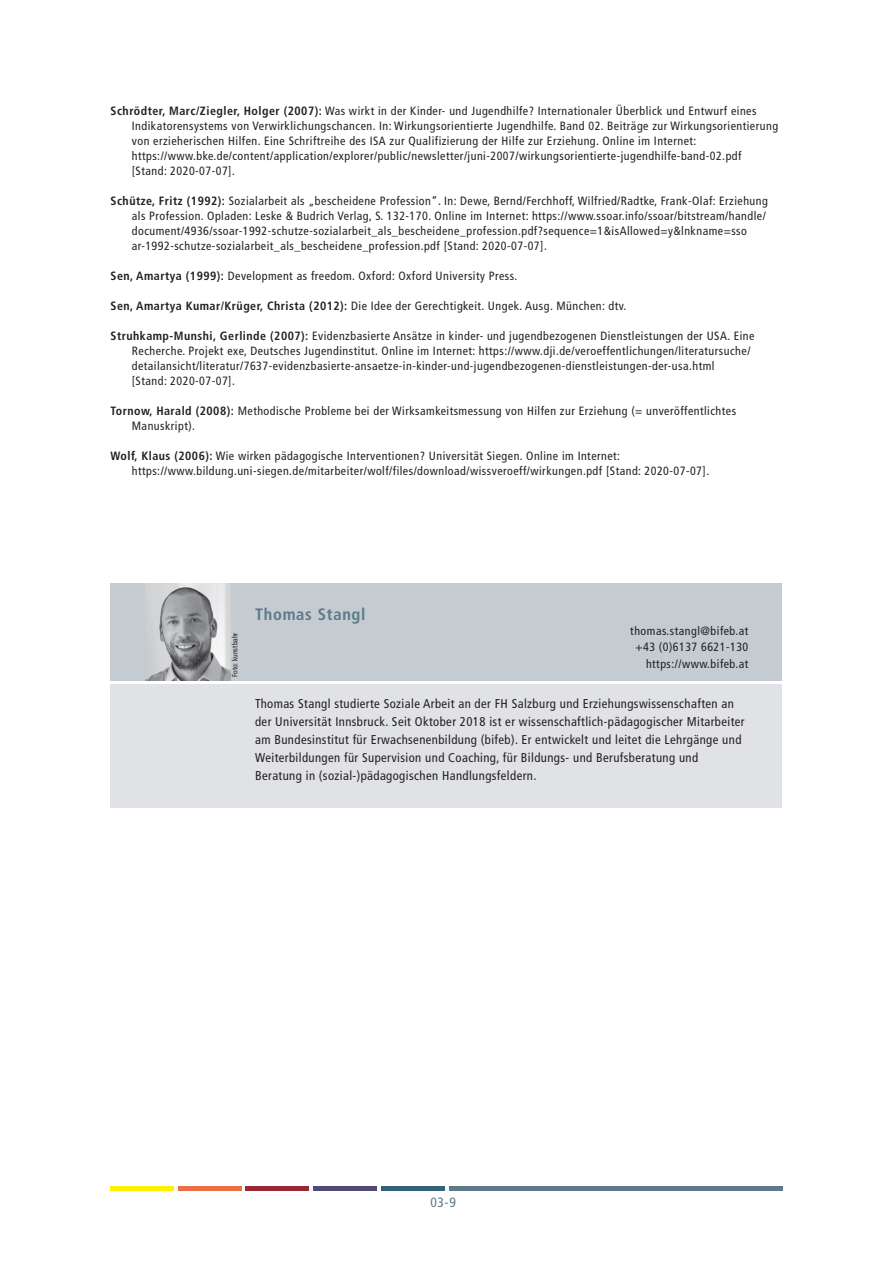
<style>
.page{position:relative;width:893px;height:1263px;background:#fff}
.page>*{position:absolute;margin:0;border:0;box-sizing:border-box;transform-origin:0 0}
.t1{font:700 condensed 16.5px "Frutiger LT Std";letter-spacing:.045em;color:#5c7a88}
.t2{font:condensed 13.5px "Frutiger LT Std";color:#5c7a88}
.t3{font:condensed 12.75px/18px "Frutiger LT Std";letter-spacing:.03em;color:#231f20}
.t4{font:condensed 12px/15px "Frutiger LT Std";letter-spacing:.04em;color:#231f20}
.t5{font:condensed 7.5px "Frutiger LT Std";letter-spacing:.005em;color:#231f20}
.s1{font-weight:700}
</style>
<div class="page">
<div style="left:111px;top:1186px;width:63px;height:5px;background:#fff101"></div>
<div style="left:178px;top:1186px;width:64px;height:5px;background:#eb7046"></div>
<div style="left:246px;top:1186px;width:63px;height:5px;background:#982738"></div>
<div style="left:313px;top:1186px;width:64px;height:5px;background:#514a76"></div>
<div style="left:381px;top:1186px;width:63px;height:5px;background:#34607b"></div>
<div style="left:449px;top:1186px;width:333px;height:5px;background:#5c7a88"></div>
<div style="left:111px;top:583px;width:671px;height:97px;background:#c4cbd1"></div>
<div style="left:111px;top:685px;width:671px;height:123px;background:#e0e2e6"></div>
<img style="left:145px;top:583px;width:85px;height:98px">
<p class="t4" style="left:132px;top:104px;width:648px;text-indent:-21px"><span class="s1">Schrödter, Marc/Ziegler, Holger (2007):</span> Was wirkt in der Kinder- und Jugendhilfe? Internationaler Überblick und Entwurf eines Indikatorensystems von Verwirklichungschancen. In: Wirkungsorientierte Jugendhilfe. Band 02. Beiträge zur Wirkungsorientierung von erzieherischen Hilfen. Eine Schriftreihe des ISA zur Qualifizierung der Hilfe zur Erziehung. Online im Internet: https://www.bke.de/content/application/explorer/public/newsletter/juni-2007/wirkungsorientierte-jugendhilfe-band-02.pdf [Stand: 2020-07-07].</p>
<p class="t4" style="left:132px;top:194px;width:638px;text-indent:-21px"><span class="s1">Schütze, Fritz (1992):</span> Sozialarbeit als „bescheidene Profession“. In: Dewe, Bernd/Ferchhoff, Wilfried/Radtke, Frank-Olaf: Erziehung als Profession. Opladen: Leske &amp; Budrich Verlag, S. 132-170. Online im Internet: https://www.ssoar.info/ssoar/bitstream/handle/ document/4936/ssoar-1992-schutze-sozialarbeit_als_bescheidene_profession.pdf?sequence=1&amp;isAllowed=y&amp;lnkname=sso ar-1992-schutze-sozialarbeit_als_bescheidene_profession.pdf [Stand: 2020-07-07].</p>
<p class="t4" style="left:111px;top:269px;width:408px"><span class="s1">Sen, Amartya (1999):</span> Development as freedom. Oxford: Oxford University Press.</p>
<p class="t4" style="left:111px;top:299px;width:517px"><span class="s1">Sen, Amartya Kumar/Krüger, Christa (2012):</span> Die Idee der Gerechtigkeit. Ungek. Ausg. München: dtv.</p>
<p class="t4" style="left:132px;top:329px;width:624px;text-indent:-21px"><span class="s1">Struhkamp-Munshi, Gerlinde (2007):</span> Evidenzbasierte Ansätze in kinder- und jugendbezogenen Dienstleistungen der USA. Eine Recherche. Projekt exe, Deutsches Jugendinstitut. Online im Internet: https://www.dji.de/veroeffentlichungen/literatursuche/ detailansicht/literatur/7637-evidenzbasierte-ansaetze-in-kinder-und-jugendbezogenen-dienstleistungen-der-usa.html<br>[Stand: 2020-07-07].</p>
<p class="t4" style="left:132px;top:404px;width:606px;text-indent:-21px"><span class="s1">Tornow, Harald (2008):</span> Methodische Probleme bei der Wirksamkeitsmessung von Hilfen zur Erziehung (= unveröffentlichtes<br>Manuskript).</p>
<p class="t4" style="left:132px;top:449px;width:579px;text-indent:-21px"><span class="s1">Wolf, Klaus (2006):</span> Wie wirken pädagogische Interventionen? Universität Siegen. Online im Internet: https://www.bildung.uni-siegen.de/mitarbeiter/wolf/files/download/wissveroeff/wirkungen.pdf [Stand: 2020-07-07].</p>
<p class="t5" style="left:230px;top:677px;width:46px;rotate:-90deg">Foto: kunstbahr</p>
<h1 class="t1" style="left:255px;top:604px;width:112px">Thomas Stangl</h1>
<p class="t4" style="left:630px;top:622px;width:120px;line-height:16.5px;text-align:right">thomas.stangl@bifeb.at +43 (0)6137 6621-130 https://www.bifeb.at</p>
<p class="t3" style="left:255px;top:695px;width:491px">Thomas Stangl studierte Soziale Arbeit an der FH Salzburg und Erziehungswissenschaften an der Universität Innsbruck. Seit Oktober 2018 ist er wissenschaftlich-pädagogischer Mitarbeiter am Bundesinstitut für Erwachsenenbildung (bifeb). Er entwickelt und leitet die Lehrgänge und Weiterbildungen für Supervision und Coaching, für Bildungs- und Berufsberatung und Beratung in (sozial-)pädagogischen Handlungsfeldern.</p>
<p class="t2" style="left:430px;top:1195px;width:27px">03-9</p>
</div>
